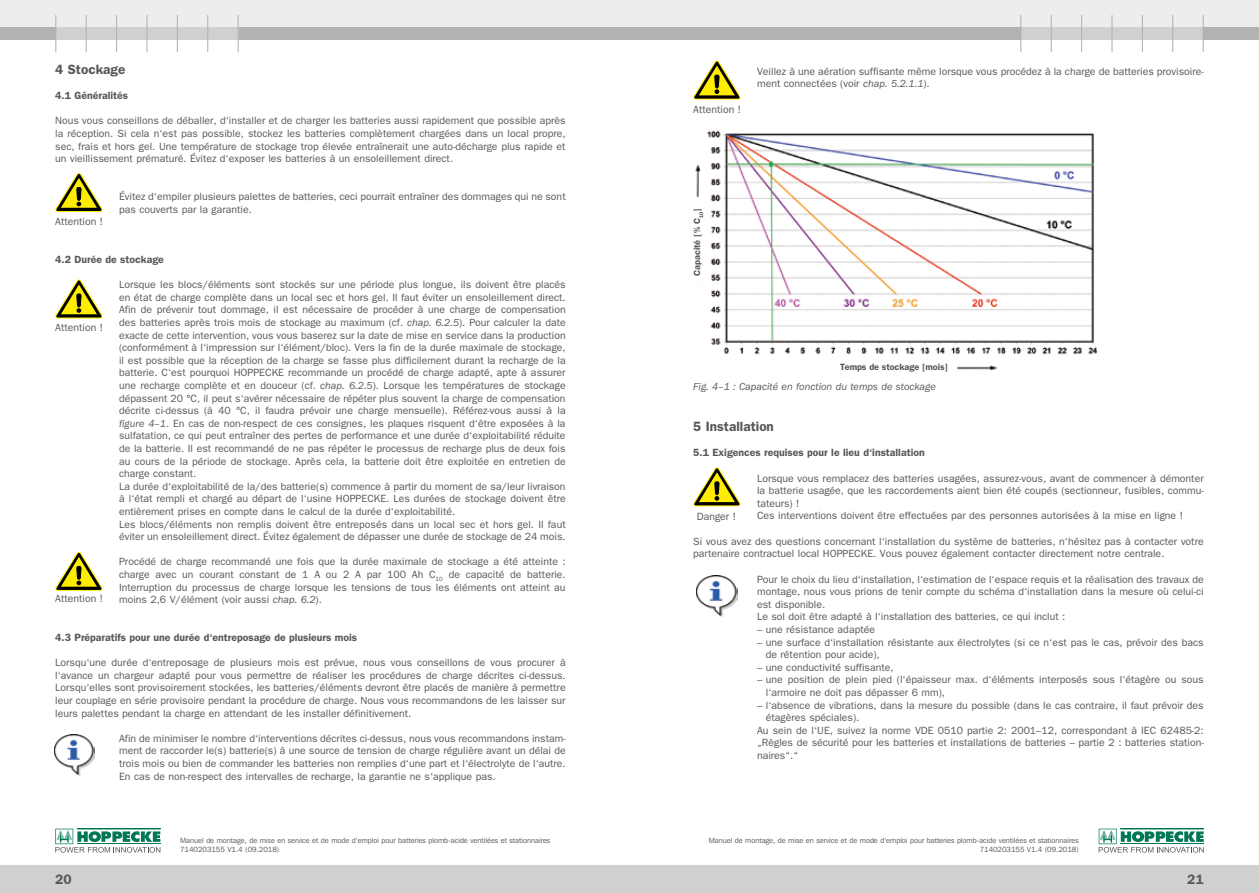
<style>
.page{position:relative;width:1259px;height:893px;background:#fff}
.page>*{position:absolute;margin:0;border:0;box-sizing:border-box;transform-origin:0 0}
.t1{font:600 13.5px "Franklin Gothic LT";color:#575756}
.t2{font:600 13.5px "Franklin Gothic IT Cby BT";color:#575756}
.t3{font:10.5px/12.6px "Franklin Gothic LT";color:#575756}
.t4{font:600 10.5px "Franklin Gothic LT";color:#575756}
.t5{font:italic 10.5px "Franklin Gothic LT";color:#575756}
.t6{font:600 9.15px "Franklin Gothic LT";letter-spacing:-.01em;color:#575756}
.t7{font:7.5px/9px "Franklin Gothic IT Cby BT";color:#575756}
.s1{font-style:italic}
</style>
<div class="page">
<div style="left:0;top:0;width:646px;height:28px;background:#ededed"></div>
<div style="left:629px;top:0;width:630px;height:28px;background:#ededed"></div>
<div style="left:1021px;top:28px;width:182px;height:12px;background:#d0d0d0"></div>
<div style="left:238px;top:28px;width:783px;height:12px;background:#b3b2b2"></div>
<div style="left:1203px;top:28px;width:56px;height:12px;background:#b3b2b2"></div>
<div style="left:56px;top:28px;width:182px;height:12px;background:#d0d0d0"></div>
<hr style="left:207px;top:15px;width:1px;height:37px;background:#b3b2b2">
<hr style="left:238px;top:15px;width:1px;height:37px;background:#b3b2b2">
<hr style="left:55px;top:15px;width:1px;height:37px;background:#b3b2b2">
<hr style="left:86px;top:15px;width:1px;height:37px;background:#b3b2b2">
<hr style="left:116px;top:15px;width:1px;height:37px;background:#b3b2b2">
<hr style="left:146px;top:15px;width:1px;height:37px;background:#b3b2b2">
<hr style="left:177px;top:15px;width:1px;height:37px;background:#b3b2b2">
<hr style="left:1172px;top:15px;width:1px;height:37px;background:#b3b2b2">
<hr style="left:1202px;top:15px;width:1px;height:37px;background:#b3b2b2">
<hr style="left:1020px;top:15px;width:1px;height:37px;background:#b3b2b2">
<hr style="left:1050px;top:15px;width:1px;height:37px;background:#b3b2b2">
<hr style="left:1081px;top:15px;width:1px;height:37px;background:#b3b2b2">
<hr style="left:1111px;top:15px;width:1px;height:37px;background:#b3b2b2">
<hr style="left:1141px;top:15px;width:2px;height:37px;background:#b3b2b2">
<div style="left:0;top:28px;width:56px;height:12px;background:#b3b2b2"></div>
<div style="left:0;top:865px;width:1259px;height:28px;background:#d0d0d0"></div>
<svg style="left:55px;top:829px;width:105px;height:24px"></svg>
<svg style="left:1098px;top:829px;width:105px;height:24px"></svg>
<svg style="left:55px;top:173px;width:48px;height:39px"></svg>
<svg style="left:55px;top:279px;width:48px;height:39px"></svg>
<svg style="left:55px;top:552px;width:48px;height:39px"></svg>
<img style="left:695px;top:130px;width:402px;height:241px">
<svg style="left:693px;top:60px;width:47px;height:40px"></svg>
<img style="left:697px;top:575px;width:40px;height:42px">
<svg style="left:693px;top:467px;width:47px;height:39px"></svg>
<div style="left:840px;top:363px;width:112px;height:11px;background:#fff"></div>
<div style="left:693px;top:205px;width:11px;height:79px;background:#fff"></div>
<img style="left:54px;top:735px;width:41px;height:41px">
<p class="t1" style="left:55px;top:61px;width:72px">4 Stockage</p>
<p class="t4" style="left:55px;top:89px;width:74px">4.1 Généralités</p>
<p class="t3" style="left:55px;top:115px;width:512px;text-align:justify">Nous vous conseillons de déballer, d‘installer et de charger les batteries aussi rapidement que possible après la réception. Si cela n‘est pas possible, stockez les batteries complètement chargées dans un local propre, sec, frais et hors gel. Une température de stockage trop élevée entraînerait une auto-décharge plus rapide et un vieillissement prématuré. Évitez d‘exposer les batteries à un ensoleillement direct.</p>
<p class="t3" style="left:55px;top:215px;width:49px">Attention !</p>
<p class="t3" style="left:119px;top:190px;width:448px">Évitez d‘empiler plusieurs palettes de batteries, ceci pourrait entraîner des dommages qui ne sont pas couverts par la garantie.</p>
<p class="t4" style="left:55px;top:253px;width:110px">4.2 Durée de stockage</p>
<p class="t3" style="left:55px;top:321px;width:49px">Attention !</p>
<p class="t3" style="left:119px;top:278px;width:448px">Lorsque les blocs/éléments sont stockés sur une période plus longue, ils doivent être placés en état de charge complète dans un local sec et hors gel. Il faut éviter un ensoleillement direct.<br>Afin de prévenir tout dommage, il est nécessaire de procéder à une charge de compensation des batteries après trois mois de stockage au maximum (cf. <span class="s1">chap. 6.2.5</span>). Pour calculer la date exacte de cette intervention, vous vous baserez sur la date de mise en service dans la production (conformément à l‘impression sur l‘élément/bloc). Vers la fin de la durée maximale de stockage, il est possible que la réception de la charge se fasse plus difficilement durant la recharge de la batterie. C‘est pourquoi HOPPECKE recommande un procédé de charge adapté, apte à assurer une recharge complète et en douceur (cf. <span class="s1">chap. 6.2.5</span>). Lorsque les températures de stockage dépassent 20 °C, il peut s‘avérer nécessaire de répéter plus souvent la charge de compensation décrite ci-dessus (à 40 °C, il faudra prévoir une charge mensuelle). Référez-vous aussi à la <span class="s1">figure 4–1</span>. En cas de non-respect de ces consignes, les plaques risquent d‘être exposées à la sulfatation, ce qui peut entraîner des pertes de performance et une durée d‘exploitabilité réduite de la batterie. Il est recommandé de ne pas répéter le processus de recharge plus de deux fois au cours de la période de stockage. Après cela, la batterie doit être exploitée en entretien de charge constant.<br>La durée d‘exploitabilité de la/des batterie(s) commence à partir du moment de sa/leur livraison à l‘état rempli et chargé au départ de l‘usine HOPPECKE. Les durées de stockage doivent être entièrement prises en compte dans le calcul de la durée d‘exploitabilité.<br>Les blocs/éléments non remplis doivent être entreposés dans un local sec et hors gel. Il faut éviter un ensoleillement direct. Évitez également de dépasser une durée de stockage de 24 mois.</p>
<p class="t3" style="left:119px;top:556px;width:448px;text-align:justify">Procédé de charge recommandé une fois que la durée maximale de stockage a été atteinte : charge avec un courant constant de 1 A ou 2 A par 100 Ah C<sub>10</sub> de capacité de batterie.<br>Interruption du processus de charge lorsque les tensions de tous les éléments ont atteint au moins 2,6 V/élément (voir aussi <span class="s1">chap. 6.2</span>).</p>
<p class="t4" style="left:55px;top:631px;width:303px">4.3 Préparatifs pour une durée d‘entreposage de plusieurs mois</p>
<p class="t3" style="left:55px;top:656px;width:512px;text-align:justify">Lorsqu‘une durée d‘entreposage de plusieurs mois est prévue, nous vous conseillons de vous procurer à l‘avance un chargeur adapté pour vous permettre de réaliser les procédures de charge décrites ci-dessus.<br>Lorsqu‘elles sont provisoirement stockées, les batteries/éléments devront être placés de manière à permettre leur couplage en série provisoire pendant la procédure de charge. Nous vous recommandons de les laisser sur leurs palettes pendant la charge en attendant de les installer définitivement.</p>
<p class="t3" style="left:119px;top:732px;width:448px;text-align:justify">Afin de minimiser le nombre d‘interventions décrites ci-dessus, nous vous recommandons instam&shy;ment de raccorder le(s) batterie(s) à une source de tension de charge régulière avant un délai de trois mois ou bien de commander les batteries non remplies d‘une part et l‘électrolyte de l‘autre.<br>En cas de non-respect des intervalles de recharge, la garantie ne s‘applique pas.</p>
<p class="t3" style="left:55px;top:592px;width:49px">Attention !</p>
<p class="t3" style="left:693px;top:103px;width:49px">Attention !</p>
<p class="t3" style="left:757px;top:65px;width:448px">Veillez à une aération suffisante même lorsque vous procédez à la charge de batteries provisoire&shy;ment connectées (voir <span class="s1">chap. 5.2.1.1</span>).</p>
<p class="t6" style="left:691px;top:276px;width:68px;rotate:-90deg">Capacité [% C<sub>10</sub>]</p>
<p class="t6" style="left:840px;top:362px;width:109px">Temps de stockage [mois]</p>
<p class="t5" style="left:693px;top:381px;width:244px">Fig. 4–1 : Capacité en fonction du temps de stockage</p>
<p class="t1" style="left:693px;top:419px;width:82px">5 Installation</p>
<p class="t4" style="left:693px;top:447px;width:233px">5.1 Exigences requises pour le lieu d‘installation</p>
<p class="t3" style="left:757px;top:472px;width:448px">Lorsque vous remplacez des batteries usagées, assurez-vous, avant de commencer à démonter la batterie usagée, que les raccordements aient bien été coupés (sectionneur, fusibles, commu&shy;tateurs) !<br>Ces interventions doivent être effectuées par des personnes autorisées à la mise en ligne !</p>
<p class="t3" style="left:693px;top:535px;width:512px">Si vous avez des questions concernant l‘installation du système de batteries, n‘hésitez pas à contacter votre partenaire contractuel local HOPPECKE. Vous pouvez également contacter directement notre centrale.</p>
<p class="t3" style="left:757px;top:573px;width:448px">Pour le choix du lieu d‘installation, l‘estimation de l‘espace requis et la réalisation des travaux de montage, nous vous prions de tenir compte du schéma d‘installation dans la mesure où celui-ci est disponible.<br>Le sol doit être adapté à l‘installation des batteries, ce qui inclut :</p>
<p class="t3" style="left:757px;top:623px;width:119px">– une résistance adaptée</p>
<p class="t3" style="left:766px;top:636px;width:439px;text-indent:-9px">– une surface d‘installation résistante aux électrolytes (si ce n‘est pas le cas, prévoir des bacs de rétention pour acide),</p>
<p class="t3" style="left:757px;top:661px;width:138px">– une conductivité suffisante,</p>
<p class="t3" style="left:766px;top:673px;width:439px;text-indent:-9px">– une position de plein pied (l‘épaisseur max. d‘éléments interposés sous l‘étagère ou sous l‘armoire ne doit pas dépasser 6 mm),</p>
<p class="t3" style="left:757px;top:699px;width:448px">– l‘absence de vibrations, dans la mesure du possible (dans le cas contraire, il faut prévoir des</p>
<p class="t3" style="left:766px;top:711px;width:95px">étagères spéciales).</p>
<p class="t3" style="left:757px;top:724px;width:448px">Au sein de l‘UE, suivez la norme VDE 0510 partie 2: 2001–12, correspondant à IEC 62485-2:</p>
<p class="t3" style="left:757px;top:736px;width:448px">„Règles de sécurité pour les batteries et installations de batteries – partie 2 : batteries station-</p>
<p class="t3" style="left:757px;top:749px;width:43px">naires“.“</p>
<p class="t3" style="left:697px;top:510px;width:41px">Danger !</p>
<p class="t7" style="left:180px;top:836px;width:372px">Manuel de montage, de mise en service et de mode d‘emploi pour batteries plomb-acide ventilées et stationnaires<br>7140203155 V1.4 (09.2018)</p>
<p class="t7" style="left:708px;top:836px;width:372px;text-align:right">Manuel de montage, de mise en service et de mode d‘emploi pour batteries plomb-acide ventilées et stationnaires<br>7140203155 V1.4 (09.2018)</p>
<p class="t2" style="left:55px;top:871px;width:18px">20</p>
<p class="t2" style="left:1187px;top:871px;width:18px">21</p>
</div>
